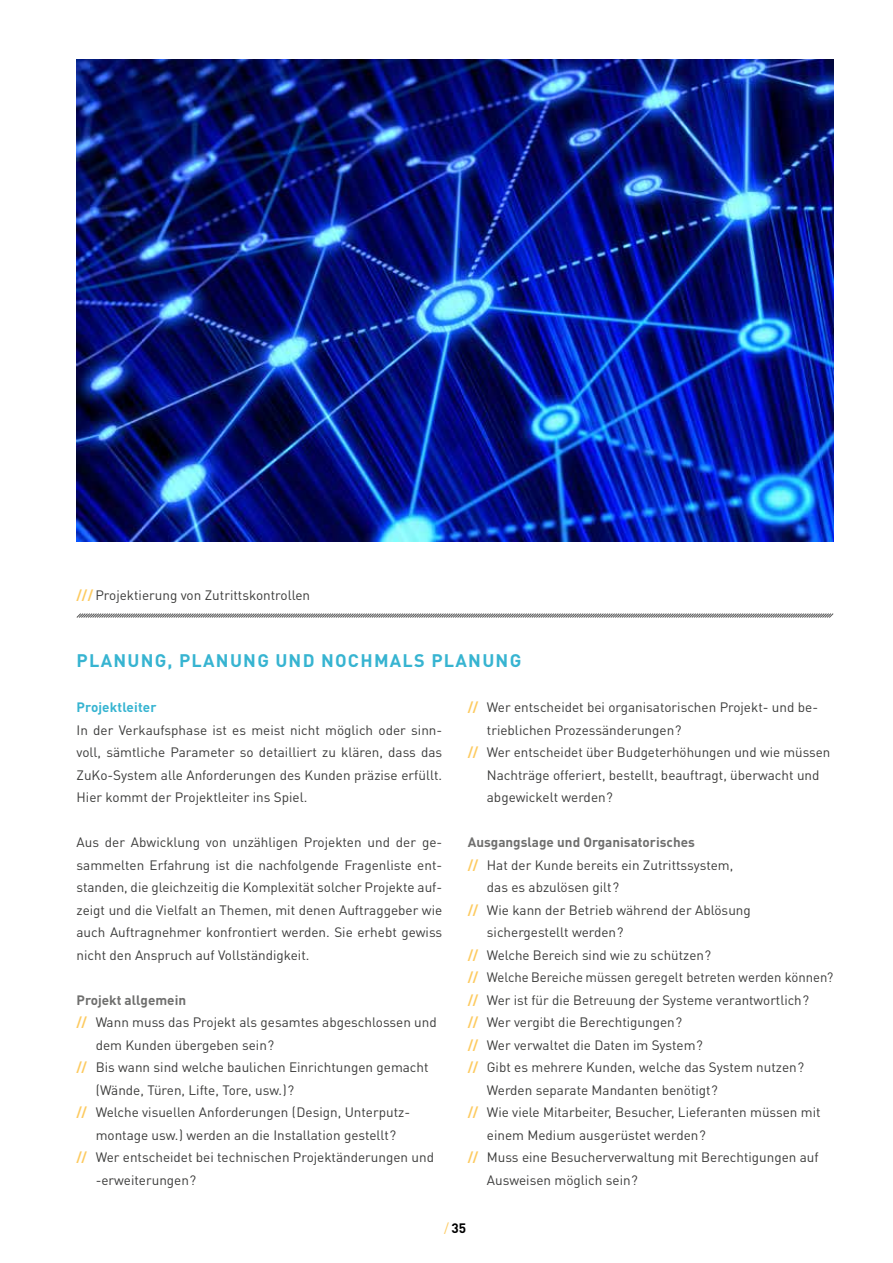
<style>
.page{position:relative;width:893px;height:1263px;background:#fff}
.page>*{position:absolute;margin:0;border:0;box-sizing:border-box;transform-origin:0 0}
.t1{font:700 18px "DIN Pro";letter-spacing:.07em;color:#37b4d1}
.t2{font:13.5px/22.5px "DIN Pro";color:#3b3b3a;text-align:justify}
.t3{font:700 13.5px "DIN Pro";color:#6f6f6e}
.t4{font:700 13.5px "DIN Pro";letter-spacing:.01em;color:#37b4d1}
.t5{font:700 13.5px "DIN Pro";color:#000}
.s1{font-weight:700;color:#fdca5f}
.s2{font-weight:400;color:#fdca5f}
</style>
<div class="page">
<svg style="left:76px;top:613px;width:758px;height:5px;background:#acacac"></svg>
<img style="left:77px;top:60px;width:756px;height:481px">
<p class="t2" style="left:77px;top:583px;width:235px"><span class="s1">///</span> Projektierung von Zutrittskontrollen</p>
<h1 class="t1" style="left:77px;top:648px;width:446px">PLANUNG, PLANUNG UND NOCHMALS PLANUNG</h1>
<p class="t4" style="left:77px;top:698px;width:81px">Projektleiter</p>
<p class="t2" style="left:77px;top:718px;width:367px">In der Verkaufsphase ist es meist nicht möglich oder sinn&shy;voll, sämtliche Parameter so detailliert zu klären, dass das ZuKo-System alle Anforderungen des Kunden präzise erfüllt.<br>Hier kommt der Projektleiter ins Spiel.</p>
<p class="t2" style="left:77px;top:830px;width:367px">Aus der Abwicklung von unzähligen Projekten und der ge&shy;sammelten Erfahrung ist die nachfolgende Fragenliste ent&shy;standen, die gleichzeitig die Komplexität solcher Projekte auf&shy;zeigt und die Vielfalt an Themen, mit denen Auftraggeber wie auch Auftragnehmer konfrontiert werden. Sie erhebt gewiss nicht den Anspruch auf Vollständigkeit.</p>
<p class="t3" style="left:77px;top:991px;width:111px">Projekt allgemein</p>
<p class="t2" style="left:77px;top:1010px;width:362px"><span class="s1">//</span> Wann muss das Projekt als gesamtes abgeschlossen und</p>
<p class="t2" style="left:96px;top:1033px;width:180px">dem Kunden übergeben sein?</p>
<p class="t2" style="left:77px;top:1055px;width:354px"><span class="s1">//</span> Bis wann sind welche baulichen Einrichtungen gemacht</p>
<p class="t2" style="left:96px;top:1078px;width:200px">(Wände, Türen, Lifte, Tore, usw.)?</p>
<p class="t2" style="left:77px;top:1100px;width:333px"><span class="s1">//</span> Welche visuellen Anforderungen (Design, Unterputz-</p>
<p class="t2" style="left:96px;top:1123px;width:302px">montage usw.) werden an die Installation gestellt?</p>
<p class="t2" style="left:77px;top:1145px;width:359px"><span class="s1">//</span> Wer entscheidet bei technischen Projektänderungen und</p>
<p class="t2" style="left:96px;top:1168px;width:102px">-erweiterungen?</p>
<p class="t2" style="left:468px;top:695px;width:352px"><span class="s1">//</span> Wer entscheidet bei organisatorischen Projekt- und be-</p>
<p class="t2" style="left:487px;top:718px;width:196px">trieblichen Prozessänderungen?</p>
<p class="t2" style="left:468px;top:740px;width:364px"><span class="s1">//</span> Wer entscheidet über Budgeterhöhungen und wie müssen</p>
<p class="t2" style="left:487px;top:763px;width:334px">Nachträge offeriert, bestellt, beauftragt, überwacht und</p>
<p class="t2" style="left:487px;top:785px;width:128px">abgewickelt werden?</p>
<p class="t3" style="left:468px;top:833px;width:229px">Ausgangslage und Organisatorisches</p>
<p class="t2" style="left:468px;top:853px;width:267px"><span class="s1">//</span> Hat der Kunde bereits ein Zutrittssystem,</p>
<p class="t2" style="left:487px;top:875px;width:134px">das es abzulösen gilt?</p>
<p class="t2" style="left:468px;top:898px;width:285px"><span class="s1">//</span> Wie kann der Betrieb während der Ablösung</p>
<p class="t2" style="left:487px;top:920px;width:138px">sichergestellt werden?</p>
<p class="t2" style="left:468px;top:943px;width:245px"><span class="s1">//</span> Welche Bereich sind wie zu schützen?</p>
<p class="t2" style="left:468px;top:965px;width:367px"><span class="s1">//</span> Welche Bereiche müssen geregelt betreten werden können?</p>
<p class="t2" style="left:468px;top:988px;width:343px"><span class="s1">//</span> Wer ist für die Betreuung der Systeme verantwortlich?</p>
<p class="t2" style="left:468px;top:1010px;width:216px"><span class="s1">//</span> Wer vergibt die Berechtigungen?</p>
<p class="t2" style="left:468px;top:1033px;width:237px"><span class="s1">//</span> Wer verwaltet die Daten im System?</p>
<p class="t2" style="left:468px;top:1055px;width:338px"><span class="s1">//</span> Gibt es mehrere Kunden, welche das System nutzen?</p>
<p class="t2" style="left:487px;top:1078px;width:233px">Werden separate Mandanten benötigt?</p>
<p class="t2" style="left:468px;top:1100px;width:354px"><span class="s1">//</span> Wie viele Mitarbeiter, Besucher, Lieferanten müssen mit</p>
<p class="t2" style="left:487px;top:1123px;width:220px">einem Medium ausgerüstet werden?</p>
<p class="t2" style="left:468px;top:1145px;width:353px"><span class="s1">//</span> Muss eine Besucherverwaltung mit Berechtigungen auf</p>
<p class="t2" style="left:487px;top:1168px;width:153px">Ausweisen möglich sein?</p>
<p class="t5" style="left:444px;top:1218px;width:24px"><span class="s2">/</span> 35</p>
</div>
